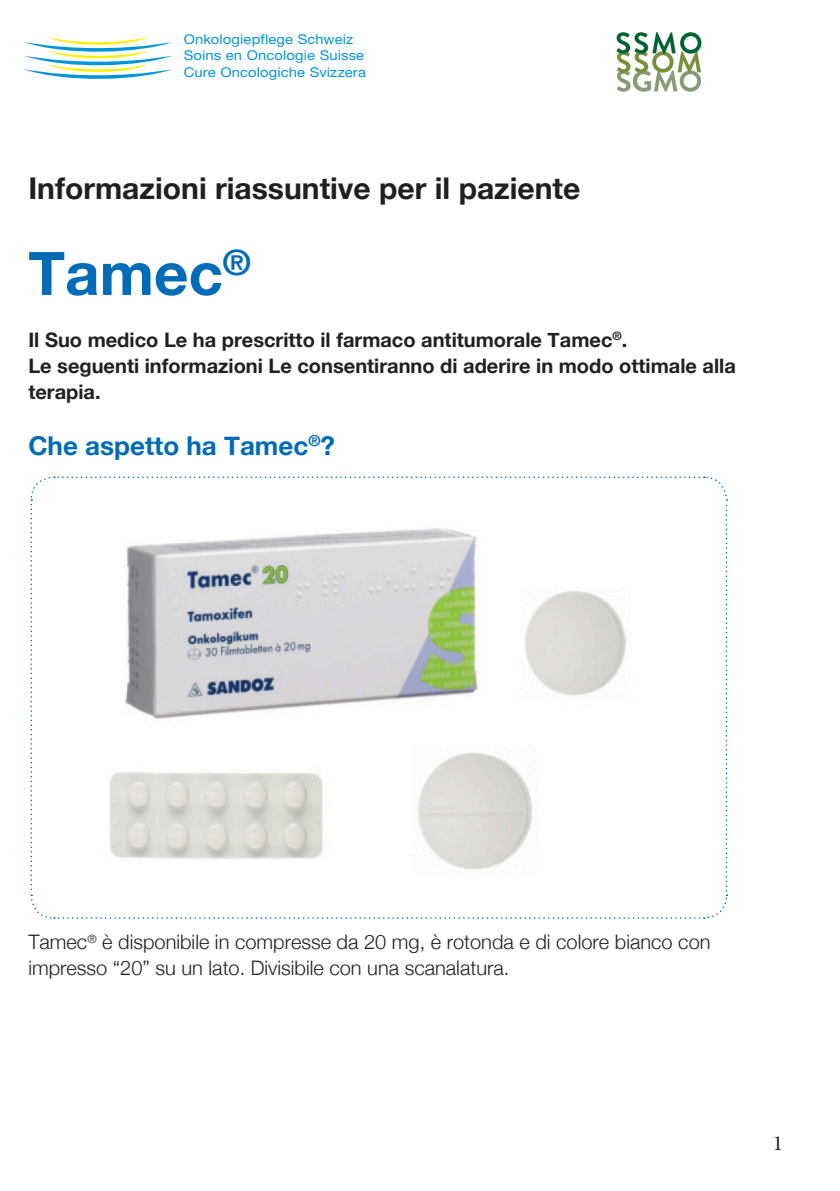
<style>
.page{position:relative;width:840px;height:1191px;background:#fff}
.page>*{position:absolute;margin:0;border:0;box-sizing:border-box;transform-origin:0 0}
.t1{font:700 60px "Helvetica Neue";color:#006bb6}
.t2{font:700 30px "Helvetica Neue";color:#231f20}
.t3{font:700 26px "Helvetica Neue";color:#006bb6}
.t4{font:21.6px "Minion Pro";color:#231f20}
.t5{font:700 20px "Helvetica Neue";color:#231f20}
.t6{font:300 20px/26px "Helvetica Neue";color:#231f20}
.t7{font:13.6px/16.2px "Helvetica Neue";letter-spacing:.01em;color:#0095d9;scale:1.09 1}
</style>
<div class="page">
<svg style="left:30px;top:476px;width:697px;height:443px"></svg>
<img style="left:616px;top:33px;width:85px;height:59px">
<svg style="left:23px;top:37px;width:150px;height:42px"></svg>
<p class="t7" style="left:184px;top:31px;width:168px">Onkologiepflege Schweiz<br>Soins en Oncologie Suisse<br>Cure Oncologiche Svizzera</p>
<p class="t2" style="left:28px;top:165px;width:553px">Informazioni riassuntive per il paziente</p>
<p class="t1" style="left:28px;top:226px;width:224px">Tamec<sup>®</sup></p>
<p class="t5" style="left:28px;top:324px;width:600px">Il Suo medico Le ha prescritto il farmaco antitumorale Tamec<sup>®</sup>.</p>
<p class="t5" style="left:28px;top:350px;width:708px">Le seguenti informazioni Le consentiranno di aderire in modo ottimale alla</p>
<p class="t5" style="left:28px;top:376px;width:74px">terapia.</p>
<p class="t3" style="left:28px;top:425px;width:308px">Che aspetto ha Tamec<sup>®</sup>?</p>
<p class="t6" style="left:28px;top:927px;width:683px">Tamec<sup>®</sup> è disponibile in compresse da 20 mg, è rotonda e di colore bianco con impresso “20” su un lato. Divisibile con una scanalatura.</p>
<p class="t4" style="left:772px;top:1128px;width:12px">1</p>
</div>
